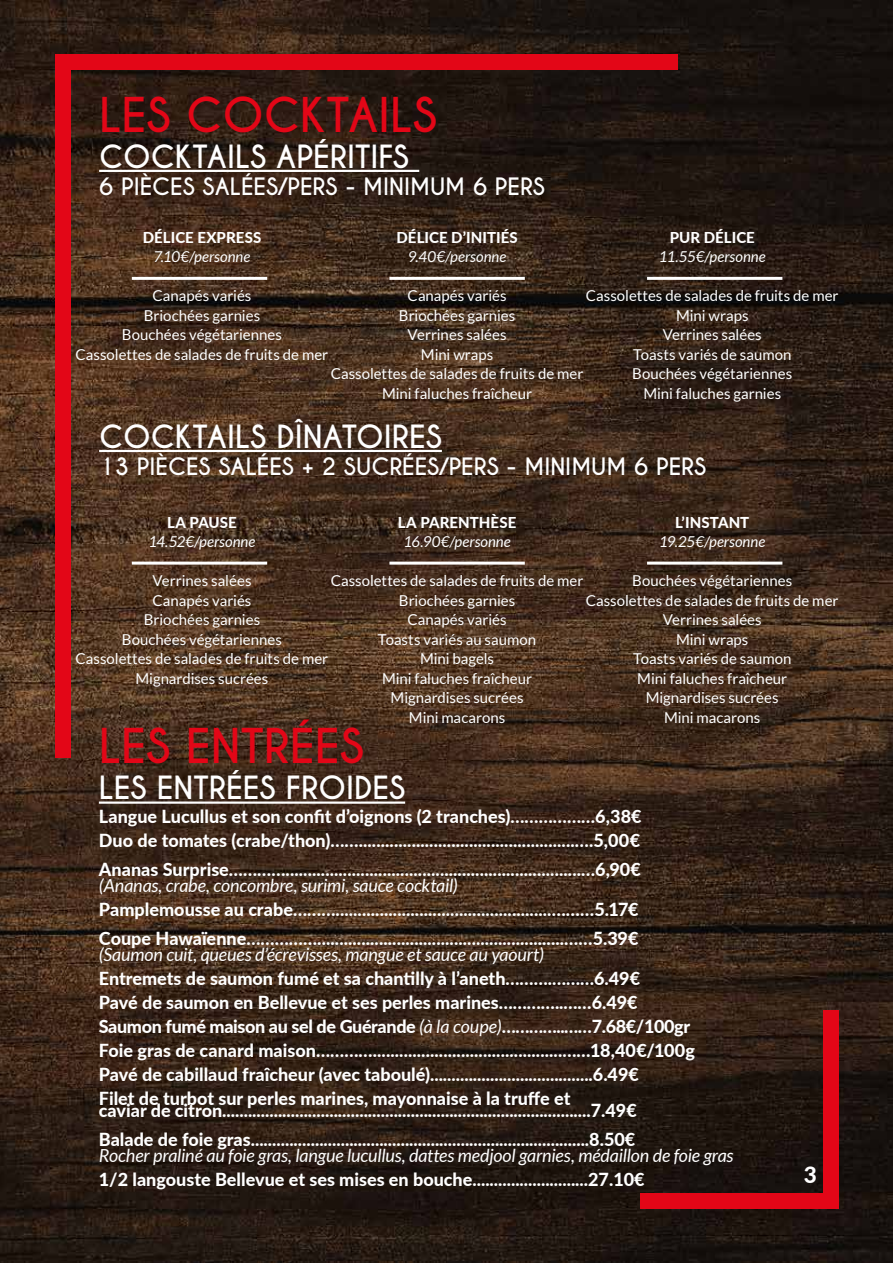
<style>
.page{position:relative;width:893px;height:1263px;background:#fff}
.page>*{position:absolute;margin:0;border:0;box-sizing:border-box;transform-origin:0 0}
.t1{font:700 45px "Caviar Dreams";color:#e30617}
.t2{font:700 30px "Caviar Dreams";color:#fff}
.t3{font:700 22.5px "Caviar Dreams";color:#fff}
.t4{font:800 22.5px "Lato";color:#fff}
.t5{font:800 18px/24px "Lato";color:#fff}
.t6{font:italic 18px "Lato";letter-spacing:-.01em;color:#fff}
.t7{font:15px/19.5px "Lato";color:#fff;text-align:center}
.t8{font:italic 15px "Lato";color:#fff}
.t9{font:800 15px "Lato";letter-spacing:.005em;color:#fff}
.s1{font-weight:400;font-style:italic}
</style>
<div class="page">
<img style="left:0;top:0;width:893px;height:1263px">
<hr style="left:99px;top:801px;width:306px;height:3px;background:#fff">
<div style="left:55px;top:54px;width:622px;height:15px;background:#e30617"></div>
<div style="left:55px;top:62px;width:16px;height:696px;background:#e30617"></div>
<div style="left:641px;top:1193px;width:198px;height:16px;background:#e30617"></div>
<div style="left:823px;top:1010px;width:16px;height:198px;background:#e30617"></div>
<hr style="left:99px;top:170px;width:320px;height:2px;background:#fff">
<hr style="left:132px;top:277px;width:135px;height:3px;background:#fff">
<hr style="left:389px;top:277px;width:136px;height:3px;background:#fff">
<hr style="left:647px;top:277px;width:135px;height:3px;background:#fff">
<hr style="left:99px;top:450px;width:343px;height:2px;background:#fff">
<hr style="left:132px;top:562px;width:135px;height:3px;background:#fff">
<hr style="left:389px;top:562px;width:136px;height:3px;background:#fff">
<hr style="left:647px;top:562px;width:135px;height:3px;background:#fff">
<h1 class="t1" style="left:99px;top:88px;width:339px">LES COCKTAILS</h1>
<h2 class="t2" style="left:99px;top:138px;width:311px">COCKTAILS APÉRITIFS</h2>
<p class="t3" style="left:99px;top:173px;width:447px">6 PIÈCES SALÉES/PERS - MINIMUM 6 PERS</p>
<p class="t9" style="left:143px;top:226px;width:120px">DÉLICE EXPRESS</p>
<p class="t8" style="left:153px;top:248px;width:98px">7.10€/personne</p>
<p class="t7" style="left:76px;top:286px;width:254px">Canapés variés<br>Briochées garnies<br>Bouchées végétariennes<br>Cassolettes de salades de fruits de mer</p>
<p class="t9" style="left:396px;top:226px;width:123px">DÉLICE D’INITIÉS</p>
<p class="t8" style="left:408px;top:248px;width:100px">9.40€/personne</p>
<p class="t7" style="left:331px;top:286px;width:254px">Canapés variés<br>Briochées garnies<br>Verrines salées<br>Mini wraps<br>Cassolettes de salades de fruits de mer<br>Mini faluches fraîcheur</p>
<p class="t9" style="left:670px;top:226px;width:87px">PUR DÉLICE</p>
<p class="t8" style="left:659px;top:248px;width:108px">11.55€/personne</p>
<p class="t7" style="left:586px;top:286px;width:254px">Cassolettes de salades de fruits de mer<br>Mini wraps<br>Verrines salées<br>Toasts variés de saumon<br>Bouchées végétariennes<br>Mini faluches garnies</p>
<h2 class="t2" style="left:99px;top:418px;width:344px">COCKTAILS DÎNATOIRES</h2>
<p class="t3" style="left:99px;top:453px;width:609px">13 PIÈCES SALÉES + 2 SUCRÉES/PERS - MINIMUM 6 PERS</p>
<p class="t9" style="left:398px;top:511px;width:120px">LA PARENTHÈSE</p>
<p class="t8" style="left:403px;top:533px;width:109px">16.90€/personne</p>
<p class="t7" style="left:331px;top:571px;width:254px">Cassolettes de salades de fruits de mer<br>Briochées garnies<br>Canapés variés<br>Toasts variés au saumon<br>Mini bagels<br>Mini faluches fraîcheur<br>Mignardises sucrées<br>Mini macarons</p>
<p class="t9" style="left:675px;top:511px;width:76px">L’INSTANT</p>
<p class="t8" style="left:659px;top:533px;width:108px">19.25€/personne</p>
<p class="t7" style="left:586px;top:571px;width:254px">Bouchées végétariennes<br>Cassolettes de salades de fruits de mer<br>Verrines salées<br>Mini wraps<br>Toasts variés de saumon<br>Mini faluches fraîcheur<br>Mignardises sucrées<br>Mini macarons</p>
<p class="t9" style="left:167px;top:511px;width:71px">LA PAUSE</p>
<p class="t8" style="left:149px;top:533px;width:108px">14.52€/personne</p>
<p class="t7" style="left:76px;top:571px;width:254px">Verrines salées<br>Canapés variés<br>Briochées garnies<br>Bouchées végétariennes<br>Cassolettes de salades de fruits de mer<br>Mignardises sucrées</p>
<h1 class="t1" style="left:99px;top:719px;width:267px">LES ENTRÉES</h1>
<h2 class="t2" style="left:99px;top:770px;width:308px">LES ENTRÉES FROIDES</h2>
<p class="t5" style="left:99px;top:804px;width:544px">Langue Lucullus et son confit d’oignons (2 tranches)………………6,38€<br>Duo de tomates (crabe/thon)…….................................................….5,00€</p>
<p class="t5" style="left:99px;top:856px;width:544px">Ananas Surprise…………...................................................................…6,90€</p>
<p class="t6" style="left:99px;top:876px;width:361px">(Ananas, crabe, concombre, surimi, sauce cocktail)</p>
<p class="t5" style="left:99px;top:895px;width:541px;line-height:28.5px">Pamplemousse au crabe……….................................................………5.17€<br>Coupe Hawaïenne……………........................................................……5.39€</p>
<p class="t6" style="left:99px;top:945px;width:447px">(Saumon cuit, queues d’écrevisses, mangue et sauce au yaourt)</p>
<p class="t5" style="left:99px;top:966px;width:598px">Entremets de saumon fumé et sa chantilly à l’aneth……….………6.49€<br>Pavé de saumon en Bellevue et ses perles marines…………..……6.49€ Saumon fumé maison au sel de Guérande <span class="s1">(à la coupe)</span>…………..……7.68€/100gr Foie gras de canard maison…………...........................................……18,40€/100g Pavé de cabillaud fraîcheur (avec taboulé)......................................6.49€<br>Filet de turbot sur perles marines, mayonnaise à la truffe et</p>
<p class="t5" style="left:99px;top:1096px;width:539px;line-height:28.5px">caviar de citron......................................................................................7.49€<br>Balade de foie gras...............................................................................8.50€</p>
<p class="t6" style="left:99px;top:1146px;width:636px">Rocher praliné au foie gras, langue lucullus, dattes medjool garnies, médaillon de foie gras</p>
<p class="t5" style="left:99px;top:1167px;width:547px">1/2 langouste Bellevue et ses mises en bouche...........................27.10€</p>
<p class="t4" style="left:804px;top:1158px;width:15px">3</p>
</div>
